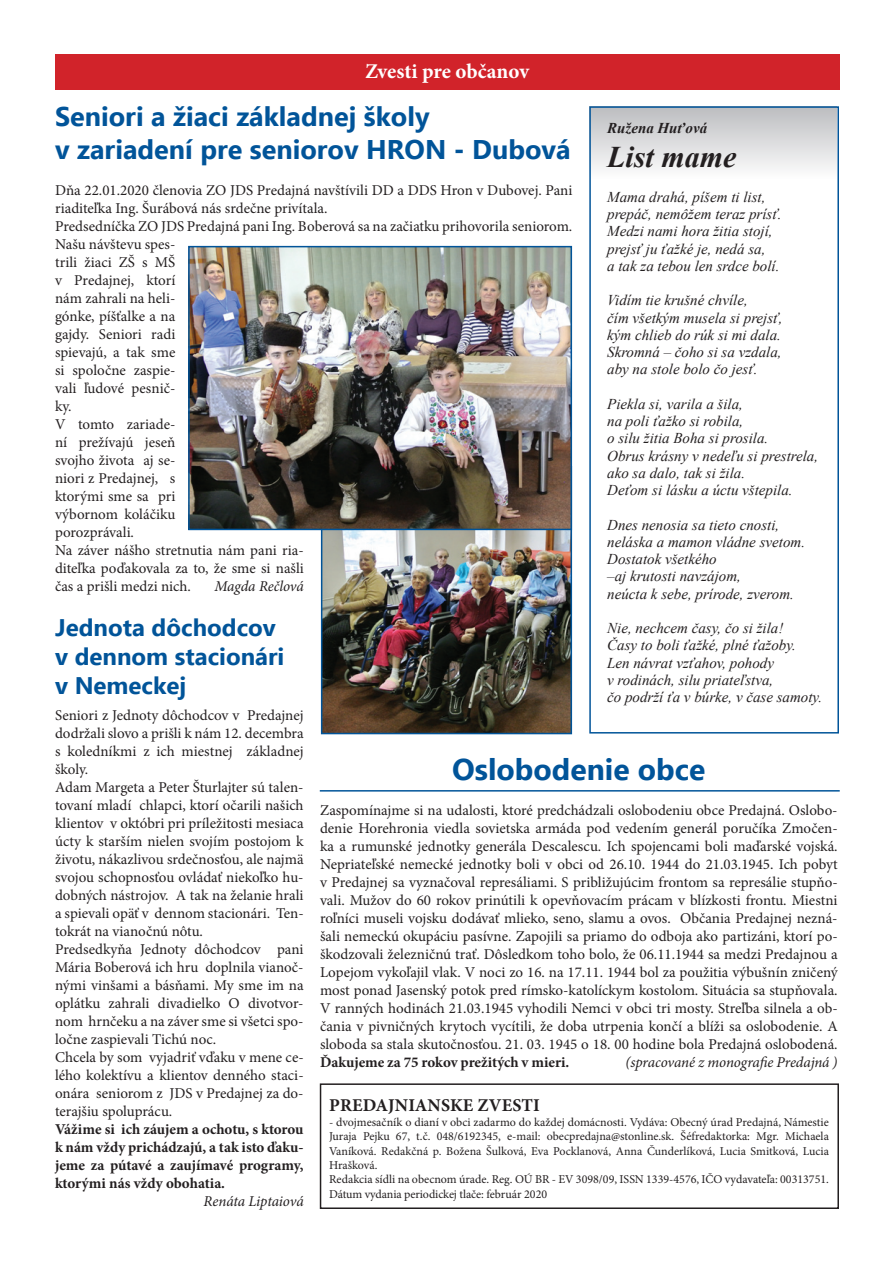
<style>
.page{position:relative;width:893px;height:1263px;background:#fff}
.page>*{position:absolute;margin:0;border:0;box-sizing:border-box;transform-origin:0 0}
.t1{font:700 30px "Ebrima";color:#015499}
.t2{font:italic 700 30px "Times New Roman";color:#231f20}
.t3{font:700 27px/32.4px "Ebrima";color:#015499}
.t4{font:700 24px/28.8px "Ebrima";color:#015499}
.t5{font:700 21px "Minion Pro";letter-spacing:-.005em;color:#fff}
.t6{font:700 18px "Minion Pro";color:#231f20}
.t7{font:15px/18px "Minion Pro";color:#231f20}
.t8{font:italic 15px/17.2px "Times New Roman";color:#231f20}
.t9{font:700 15px/18px "Minion Pro";color:#231f20;text-align:justify}
.t10{font:italic 15px "Minion Pro";letter-spacing:-.01em;color:#231f20}
.t11{font:italic 700 15px "Times New Roman";color:#231f20}
.t12{font:12px/14.4px "Minion Pro";color:#231f20}
</style>
<div class="page">
<div style="left:589px;top:106px;width:248px;height:73px;background:linear-gradient(to bottom,#bbbcbf,#fefdfe)"></div>
<div style="left:55px;top:54px;width:785px;height:36px;background:#d1232a"></div>
<img style="left:324px;top:530px;width:245px;height:201px">
<div style="left:321px;top:466px;width:251px;height:268px;border:2px solid #015499"></div>
<img style="left:191px;top:249px;width:378px;height:278px">
<div style="left:188px;top:246px;width:384px;height:284px;border:2px solid #015499"></div>
<div style="left:320px;top:1083px;width:519px;height:126px;border:2px solid #231f20"></div>
<div style="left:589px;top:106px;width:250px;height:627px;border:2px solid #015499"></div>
<hr style="left:320px;top:790px;width:520px;height:1px;background:#015499">
<h3 class="t5" style="left:365px;top:57px;width:165px">Zvesti pre občanov</h3>
<h2 class="t3" style="left:55px;top:102px;width:517px">Seniori a žiaci základnej školy<br>v zariadení pre seniorov HRON - Dubová</h2>
<p class="t7" style="left:55px;top:181px;width:519px">Dňa 22.01.2020 členovia ZO JDS Predajná navštívili DD a DDS Hron v Dubovej. Pani riaditeľka Ing. Šurábová nás srdečne privítala.<br>Predsedníčka ZO JDS Predajná pani Ing. Boberová sa na začiatku prihovorila seniorom.<br>Našu návštevu spes-<br>trili žiaci ZŠ s MŠ<br>v Predajnej, ktorí<br>nám zahrali na heli-<br>gónke, píšťalke a na<br>gajdy. Seniori radi<br>spievajú, a tak sme<br>si spoločne zaspie-<br>vali ľudové pesnič-<br>ky.<br>V tomto zariade-<br>ní prežívajú jeseň<br>svojho života aj se-<br>niori z Predajnej, s<br>ktorými sme sa pri<br>výbornom koláčiku<br>porozprávali.<br>Na záver nášho stretnutia nám pani ria-<br>diteľka poďakovala za to, že sme si našli<br>čas a prišli medzi nich.</p>
<p class="t11" style="left:607px;top:117px;width:102px">Ružena Huťová</p>
<h1 class="t2" style="left:607px;top:136px;width:131px">List mame</h1>
<p class="t8" style="left:607px;top:188px;width:176px">Mama drahá, píšem ti list, prepáč, nemôžem teraz prísť.<br>Medzi nami hora žitia stojí, prejsť ju ťažké je, nedá sa,<br>a tak za tebou len srdce bolí.</p>
<p class="t8" style="left:607px;top:291px;width:177px">Vidím tie krušné chvíle,<br>čím všetkým musela si prejsť, kým chlieb do rúk si mi dala.<br>Skromná – čoho si sa vzdala, aby na stole bolo čo jesť.</p>
<p class="t8" style="left:607px;top:395px;width:212px">Piekla si, varila a šila,<br>na poli ťažko si robila,<br>o silu žitia Boha si prosila.<br>Obrus krásny v nedeľu si prestrela, ako sa dalo, tak si žila.<br>Deťom si lásku a úctu vštepila.</p>
<p class="t8" style="left:607px;top:516px;width:199px">Dnes nenosia sa tieto cnosti, neláska a mamon vládne svetom.<br>Dostatok všetkého<br>–aj krutosti navzájom,<br>neúcta k sebe, prírode, zverom.</p>
<p class="t8" style="left:607px;top:619px;width:216px">Nie, nechcem časy, čo si žila!<br>Časy to boli ťažké, plné ťažoby.<br>Len návrat vzťahov, pohody<br>v rodinách, silu priateľstva,<br>čo podrží ťa v búrke, v čase samoty.</p>
<p class="t10" style="left:215px;top:576px;width:91px">Magda Rečlová</p>
<h3 class="t4" style="left:55px;top:614px;width:231px">Jednota dôchodcov v dennom stacionári v Nemeckej</h3>
<p class="t7" style="left:55px;top:706px;width:250px">Seniori z Jednoty dôchodcov v Predajnej dodržali slovo a prišli k nám 12. decembra s koledníkmi z ich miestnej základnej školy.<br>Adam Margeta a Peter Šturlajter sú talen&shy;tovaní mladí chlapci, ktorí očarili našich klientov v októbri pri príležitosti mesiaca úcty k starším nielen svojím postojom k životu, nákazlivou srdečnosťou, ale najmä svojou schopnosťou ovládať niekoľko hu&shy;dobných nástrojov. A tak na želanie hrali a spievali opäť v dennom stacionári. Ten&shy;tokrát na vianočnú nôtu.<br>Predsedkyňa Jednoty dôchodcov pani Mária Boberová ich hru doplnila vianoč&shy;nými vinšami a básňami. My sme im na oplátku zahrali divadielko O divotvor&shy;nom hrnčeku a na záver sme si všetci spo&shy;ločne zaspievali Tichú noc.<br>Chcela by som vyjadriť vďaku v mene ce&shy;lého kolektívu a klientov denného staci&shy;onára seniorom z JDS v Predajnej za do&shy;terajšiu spoluprácu.</p>
<p class="t9" style="left:55px;top:1120px;width:250px">Vážime si ich záujem a ochotu, s ktorou k nám vždy prichádzajú, a tak isto ďaku&shy;jeme za pútavé a zaujímavé programy, ktorými nás vždy obohatia.</p>
<p class="t10" style="left:204px;top:1191px;width:102px">Renáta Liptaiová</p>
<h1 class="t1" style="left:452px;top:747px;width:255px">Oslobodenie obce</h1>
<p class="t7" style="left:320px;top:801px;width:519px;text-align:justify">Zaspomínajme si na udalosti, ktoré predchádzali oslobodeniu obce Predajná. Oslobo&shy;denie Horehronia viedla sovietska armáda pod vedením generál poručíka Zmočen&shy;ka a rumunské jednotky generála Descalescu. Ich spojencami boli maďarské vojská.<br>Nepriateľské nemecké jednotky boli v obci od 26.10. 1944 do 21.03.1945. Ich pobyt v Predajnej sa vyznačoval represáliami. S približujúcim frontom sa represálie stupňo&shy;vali. Mužov do 60 rokov prinútili k opevňovacím prácam v blízkosti frontu. Miestni roľníci museli vojsku dodávať mlieko, seno, slamu a ovos. Občania Predajnej nezná&shy;šali nemeckú okupáciu pasívne. Zapojili sa priamo do odboja ako partizáni, ktorí po&shy;škodzovali železničnú trať. Dôsledkom toho bolo, že 06.11.1944 sa medzi Predajnou a Lopejom vykoľajil vlak. V noci zo 16. na 17.11. 1944 bol za použitia výbušnín zničený most ponad Jasenský potok pred rímsko-katolíckym kostolom. Situácia sa stupňovala.<br>V ranných hodinách 21.03.1945 vyhodili Nemci v obci tri mosty. Streľba silnela a ob&shy;čania v pivničných krytoch vycítili, že doba utrpenia končí a blíži sa oslobodenie. A sloboda sa stala skutočnosťou. 21. 03. 1945 o 18. 00 hodine bola Predajná oslobodená.</p>
<p class="t9" style="left:320px;top:1053px;width:251px">Ďakujeme za 75 rokov prežitých v mieri.</p>
<p class="t10" style="left:625px;top:1052px;width:214px">(spracované z monografie Predajná )</p>
<p class="t6" style="left:329px;top:1093px;width:23px">Predajnianske</p>
<p class="t6" style="left:477px;top:1093px;width:12px">zvesti</p>
<p class="t12" style="left:329px;top:1115px;width:501px">- dvojmesačník o dianí v obci zadarmo do každej domácnosti. Vydáva: Obecný úrad Predajná, Námestie Juraja Pejku 67, t.č. 048/6192345, e-mail: obecpredajna@stonline.sk. Šéfredaktorka: Mgr. Michaela Vaníková. Redakčná p. Božena Šulková, Eva Pocklanová, Anna Čunderlíková, Lucia Smitková, Lucia Hrašková.<br>Redakcia sídli na obecnom úrade. Reg. OÚ BR - EV 3098/09, ISSN 1339-4576, IČO vydavateľa: 00313751.<br>Dátum vydania periodickej tlače: február 2020</p>
</div>
